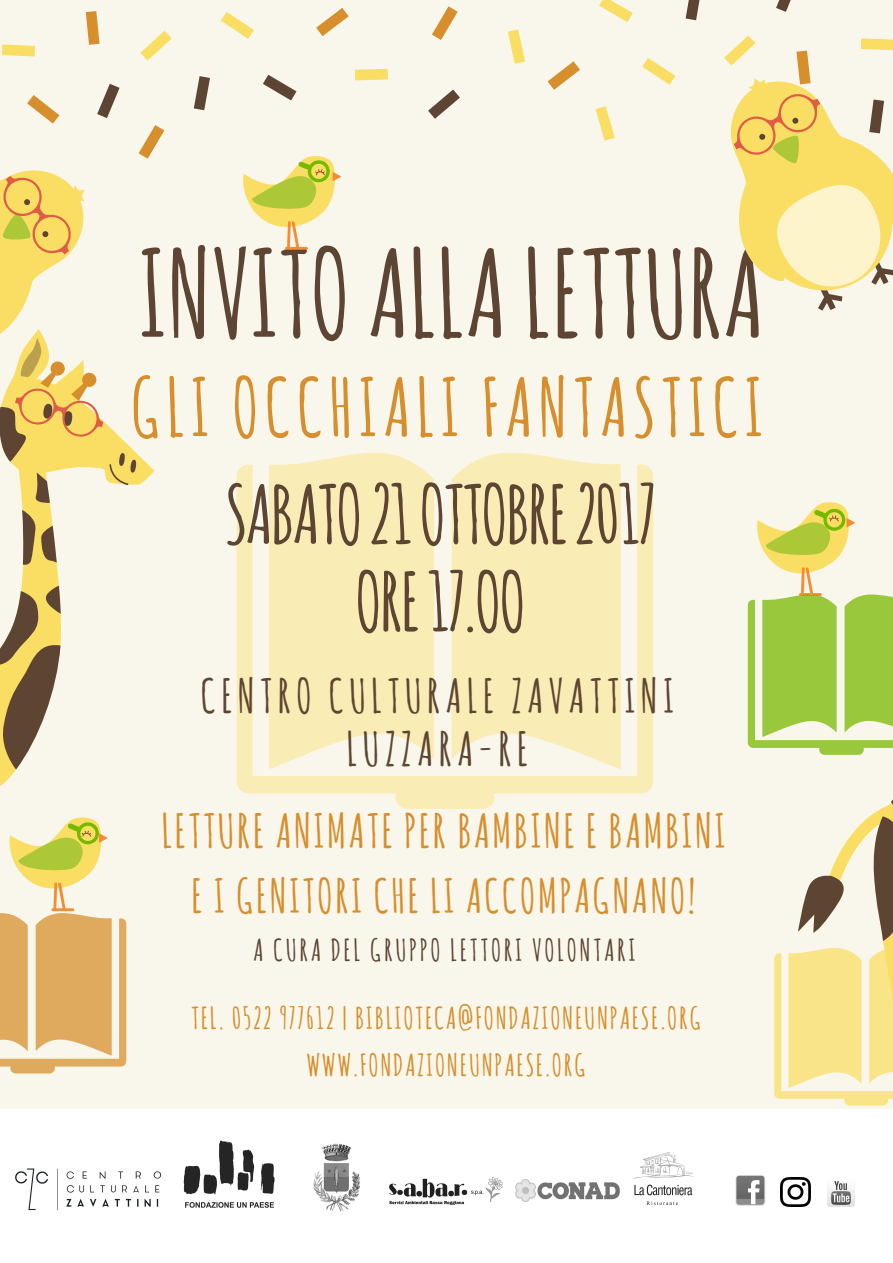
<style>
.page{position:relative;width:893px;height:1263px;background:#fff}
.page>*{position:absolute;margin:0;border:0;box-sizing:border-box;transform-origin:0 0}
.t1{font:700 119.18px "Amatic SC";color:#5e4533}
.t2{font:700 79.5px/87.2px "Amatic SC";letter-spacing:-.03em;color:#5e4533;text-align:center}
.t3{font:700 79.5px "Amatic SC";letter-spacing:.07em;color:#d78e2c}
.t4{font:700 46.35px/64.7px "Amatic SC";letter-spacing:.05em;color:#d78e2c;text-align:center}
.t5{font:700 46.35px/52.9px "Amatic SC";letter-spacing:.11em;color:#5e4533;text-align:center}
.t6{font:700 29.78px/46.1px "Amatic SC";letter-spacing:.06em;color:#d78e2c;text-align:center}
.t7{font:700 29.78px "Amatic SC";letter-spacing:.09em;color:#5e4533}
</style>
<div class="page">
<div style="left:0;top:0;width:893px;height:1109px;background:#f9f7eb"></div>
<svg style="left:0;top:504px;width:127px;height:570px"></svg>
<svg style="left:0;top:584px;width:65px;height:190px"></svg>
<svg style="left:15px;top:510px;width:47px;height:56px"></svg>
<svg style="left:432px;top:6px;width:26px;height:34px"></svg>
<svg style="left:221px;top:12px;width:33px;height:27px"></svg>
<svg style="left:86px;top:11px;width:14px;height:34px"></svg>
<svg style="left:140px;top:31px;width:32px;height:30px"></svg>
<svg style="left:194px;top:76px;width:16px;height:34px"></svg>
<svg style="left:263px;top:75px;width:33px;height:26px"></svg>
<svg style="left:355px;top:69px;width:33px;height:11px"></svg>
<svg style="left:428px;top:90px;width:32px;height:29px"></svg>
<svg style="left:316px;top:8px;width:33px;height:28px"></svg>
<svg style="left:2px;top:44px;width:33px;height:13px"></svg>
<svg style="left:508px;top:29px;width:17px;height:35px"></svg>
<svg style="left:642px;top:58px;width:33px;height:27px"></svg>
<svg style="left:686px;top:0;width:14px;height:20px"></svg>
<svg style="left:599px;top:0;width:34px;height:22px"></svg>
<svg style="left:776px;top:0;width:15px;height:12px"></svg>
<svg style="left:595px;top:106px;width:20px;height:35px"></svg>
<svg style="left:548px;top:61px;width:32px;height:29px"></svg>
<svg style="left:724px;top:35px;width:169px;height:276px"></svg>
<svg style="left:243px;top:156px;width:98px;height:94px"></svg>
<svg style="left:237px;top:453px;width:416px;height:356px;fill:#f9edb5"></svg>
<svg style="left:0;top:84px;width:164px;height:420px"></svg>
<svg style="left:748px;top:520px;width:39px;height:228px"></svg>
<img style="left:15px;top:1168px;width:147px;height:43px">
<img style="left:183px;top:1140px;width:92px;height:68px">
<img style="left:313px;top:1143px;width:47px;height:69px">
<img style="left:390px;top:1177px;width:113px;height:27px">
<img style="left:515px;top:1179px;width:104px;height:23px">
<img style="left:632px;top:1152px;width:61px;height:53px">
<img style="left:735px;top:1175px;width:31px;height:30px">
<img style="left:781px;top:1177px;width:29px;height:29px">
<img style="left:827px;top:1181px;width:28px;height:26px">
<svg style="left:0;top:814px;width:126px;height:259px"></svg>
<svg style="left:774px;top:953px;width:13px;height:146px"></svg>
<svg style="left:787px;top:502px;width:106px;height:604px"></svg>
<svg style="left:868px;top:775px;width:25px;height:167px"></svg>
<svg style="left:798px;top:874px;width:55px;height:60px"></svg>
<h1 class="t1" style="left:138px;top:217px;width:627px">INVITOALLALETTURA</h1>
<h2 class="t3" style="left:131px;top:356px;width:634px">GLI OCCHIALI FANTASTICI</h2>
<h2 class="t2" style="left:225px;top:470px;width:433px">SABATO21OTTOBRE2017<br>ORE17.OO</h2>
<h3 class="t5" style="left:200px;top:669px;width:475px">CENTRO CULTURALE ZAVATTINI<br>LUZZARA-RE</h3>
<h3 class="t4" style="left:161px;top:798px;width:566px">LETTURE ANIMATE PER BAMBINE E BAMBINI<br>E I GENITORI CHE LI ACCOMPAGNANO!</h3>
<p class="t7" style="left:253px;top:931px;width:384px">A CURA DEL GRUPPO LETTORI VOLONTARI</p>
<p class="t6" style="left:191px;top:995px;width:511px">TEL. 0522 977612 | BIBLIOTECA@FONDAZIONEUNPAESE.ORG<br>WWW.FONDAZIONEUNPAESE.ORG</p>
</div>
